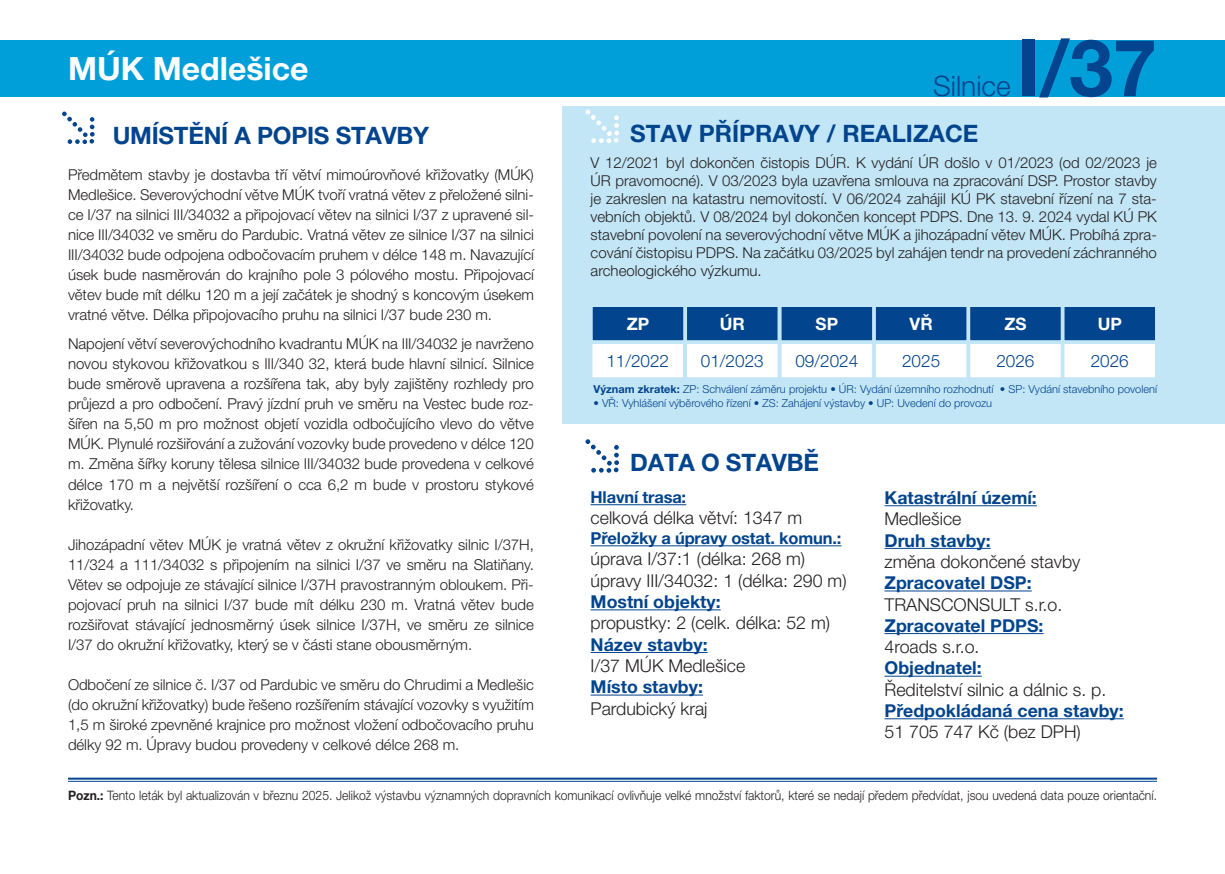
<style>
.page{position:relative;width:1225px;height:874px;background:#fff}
.page>*{position:absolute;margin:0;border:0;box-sizing:border-box;transform-origin:0 0}
.t1{font:700 78.8px "Helvetica Neue LT Pro";color:#02448d}
.t2{font:700 32px "Helvetica Neue LT Pro";color:#fff}
.t3{font:300 28.2px "Helvetica Neue LT Pro";color:#02448d}
.t4{font:700 24px "Helvetica Neue LT Pro";letter-spacing:-.01em;color:#02448d}
.t5{font:300 17.8px/21.2px "Helvetica Neue LT Pro";color:#231f20}
.t6{font:700 17.8px "Helvetica Neue LT Pro";color:#02448d}
.t7{font:300 17.2px "Helvetica Neue LT Pro";color:#02448d}
.t8{font:700 17.2px "Helvetica Neue LT Pro";color:#fff}
.t9{font:700 16.4px "Helvetica Neue LT Pro";letter-spacing:-.01em;color:#02448d}
.t10{font:300 15px/20px "Helvetica Neue LT Pro";letter-spacing:-.005em;color:#231f20;text-align:justify}
.t11{font:300 13px "Helvetica Neue LT Pro";color:#231f20;scale:.93 1}
.t12{font:300 11px "Helvetica Neue LT Pro";color:#02448d}
.s1{font-weight:700}
</style>
<div class="page">
<div style="left:562px;top:106px;width:663px;height:317px;background:#c3e6f6"></div>
<svg style="left:585px;top:110px;width:34px;height:33px"></svg>
<div style="left:1063px;top:306px;width:93px;height:35px;background:#02448d"></div>
<div style="left:1062px;top:305px;width:95px;height:37px;border:2px solid #c3e6f6"></div>
<div style="left:875px;top:306px;width:92px;height:35px;background:#02448d"></div>
<div style="left:874px;top:305px;width:94px;height:37px;border:2px solid #c3e6f6"></div>
<div style="left:969px;top:306px;width:92px;height:35px;background:#02448d"></div>
<div style="left:968px;top:305px;width:94px;height:37px;border:2px solid #c3e6f6"></div>
<div style="left:780px;top:306px;width:93px;height:35px;background:#02448d"></div>
<div style="left:779px;top:305px;width:95px;height:37px;border:2px solid #c3e6f6"></div>
<div style="left:686px;top:306px;width:92px;height:35px;background:#02448d"></div>
<div style="left:685px;top:305px;width:94px;height:37px;border:2px solid #c3e6f6"></div>
<div style="left:592px;top:306px;width:92px;height:35px;background:#02448d"></div>
<div style="left:591px;top:305px;width:94px;height:37px;border:2px solid #c3e6f6"></div>
<div style="left:1063px;top:343px;width:93px;height:35px;background:#fff"></div>
<div style="left:1062px;top:342px;width:95px;height:37px;border:2px solid #c3e6f6"></div>
<div style="left:875px;top:343px;width:92px;height:35px;background:#fff"></div>
<div style="left:874px;top:342px;width:94px;height:37px;border:2px solid #c3e6f6"></div>
<div style="left:969px;top:343px;width:92px;height:35px;background:#fff"></div>
<div style="left:968px;top:342px;width:94px;height:37px;border:2px solid #c3e6f6"></div>
<div style="left:780px;top:343px;width:93px;height:35px;background:#fff"></div>
<div style="left:779px;top:342px;width:95px;height:37px;border:2px solid #c3e6f6"></div>
<div style="left:686px;top:343px;width:92px;height:35px;background:#fff"></div>
<div style="left:685px;top:342px;width:94px;height:37px;border:2px solid #c3e6f6"></div>
<div style="left:591px;top:343px;width:93px;height:35px;background:#fff"></div>
<div style="left:590px;top:342px;width:95px;height:37px;border:2px solid #c3e6f6"></div>
<hr style="left:68px;top:777px;width:1089px;height:2px;background:#02448d">
<hr style="left:68px;top:780px;width:1089px;height:1px;background:#02448d">
<hr style="left:590px;top:504px;width:96px;height:1px;background:#02448d">
<hr style="left:590px;top:545px;width:251px;height:1px;background:#02448d">
<hr style="left:590px;top:609px;width:130px;height:1px;background:#02448d">
<hr style="left:590px;top:651px;width:117px;height:1px;background:#02448d">
<hr style="left:590px;top:694px;width:113px;height:1px;background:#02448d">
<hr style="left:884px;top:505px;width:153px;height:1px;background:#02448d">
<hr style="left:884px;top:547px;width:106px;height:1px;background:#02448d">
<hr style="left:884px;top:590px;width:147px;height:1px;background:#02448d">
<hr style="left:884px;top:632px;width:159px;height:1px;background:#02448d">
<hr style="left:884px;top:675px;width:97px;height:1px;background:#02448d">
<hr style="left:884px;top:718px;width:239px;height:1px;background:#02448d">
<div style="left:0;top:40px;width:1225px;height:56px;background:#009fda"></div>
<svg style="left:585px;top:439px;width:34px;height:33px"></svg>
<svg style="left:62px;top:111px;width:33px;height:33px"></svg>
<h2 class="t2" style="left:68px;top:48px;width:242px">MÚK Medlešice</h2>
<h3 class="t4" style="left:113px;top:120px;width:318px">UMÍSTĚNÍ A POPIS STAVBY</h3>
<p class="t10" style="left:68px;top:164px;width:467px">Předmětem stavby je dostavba tří větví mimoúrovňové křižovatky (MÚK)<br>Medlešice. Severovýchodní větve MÚK tvoří vratná větev z přeložené silni&shy;ce I/37 na silnici III/34032 a připojovací větev na silnici I/37 z upravené sil&shy;nice III/34032 ve směru do Pardubic. Vratná větev ze silnice I/37 na silnici III/34032 bude odpojena odbočovacím pruhem v délce 148 m. Navazující úsek bude nasměrován do krajního pole 3 pólového mostu. Připojovací větev bude mít délku 120 m a její začátek je shodný s koncovým úsekem vratné větve. Délka připojovacího pruhu na silnici I/37 bude 230 m.</p>
<p class="t10" style="left:68px;top:333px;width:467px">Napojení větví severovýchodního kvadrantu MÚK na III/34032 je navrženo novou stykovou křižovatkou s III/340 32, která bude hlavní silnicí. Silnice bude směrově upravena a rozšířena tak, aby byly zajištěny rozhledy pro průjezd a pro odbočení. Pravý jízdní pruh ve směru na Vestec bude roz&shy;šířen na 5,50 m pro možnost objetí vozidla odbočujícího vlevo do větve MÚK. Plynulé rozšiřování a zužování vozovky bude provedeno v délce 120 m. Změna šířky koruny tělesa silnice III/34032 bude provedena v celkové délce 170 m a největší rozšíření o cca 6,2 m bude v prostoru stykové křižovatky.</p>
<p class="t10" style="left:68px;top:533px;width:467px">Jihozápadní větev MÚK je vratná větev z okružní křižovatky silnic I/37H, 11/324 a 111/34032 s připojením na silnici I/37 ve směru na Slatiňany.<br>Větev se odpojuje ze stávající silnice I/37H pravostranným obloukem. Při&shy;pojovací pruh na silnici I/37 bude mít délku 230 m. Vratná větev bude rozšiřovat stávající jednosměrný úsek silnice I/37H, ve směru ze silnice I/37 do okružní křižovatky, který se v části stane obousměrným.</p>
<p class="t10" style="left:68px;top:673px;width:467px">Odbočení ze silnice č. I/37 od Pardubic ve směru do Chrudimi a Medlešic (do okružní křižovatky) bude řešeno rozšířením stávající vozovky s využitím 1,5 m široké zpevněné krajnice pro možnost vložení odbočovacího pruhu délky 92 m. Úpravy budou provedeny v celkové délce 268 m.</p>
<h3 class="t3" style="left:933px;top:69px;width:79px">Silnice</h3>
<h3 class="t4" style="left:630px;top:119px;width:350px">STAV PŘÍPRAVY / REALIZACE</h3>
<h1 class="t1" style="left:1016px;top:19px;width:142px">I/37</h1>
<p class="t10" style="left:590px;top:153px;width:568px;line-height:18px">V 12/2021 byl dokončen čistopis DÚR. K vydání ÚR došlo v 01/2023 (od 02/2023 je ÚR pravomocné). V 03/2023 byla uzavřena smlouva na zpracování DSP. Prostor stavby je zakreslen na katastru nemovitostí. V 06/2024 zahájil KÚ PK stavební řízení na 7 sta&shy;vebních objektů. V 08/2024 byl dokončen koncept PDPS. Dne 13. 9. 2024 vydal KÚ PK stavební povolení na severovýchodní větve MÚK a jihozápadní větev MÚK. Probíhá zpra&shy;cování čistopisu PDPS. Na začátku 03/2025 byl zahájen tendr na provedení záchranného archeologického výzkumu.</p>
<p class="t8" style="left:627px;top:313px;width:24px">ZP</p>
<p class="t8" style="left:720px;top:313px;width:27px">ÚR</p>
<p class="t8" style="left:815px;top:313px;width:24px">SP</p>
<p class="t8" style="left:909px;top:313px;width:25px">VŘ</p>
<p class="t8" style="left:1004px;top:313px;width:24px">ZS</p>
<p class="t8" style="left:1097px;top:313px;width:26px">UP</p>
<p class="t7" style="left:606px;top:350px;width:64px">11/2022</p>
<p class="t7" style="left:701px;top:350px;width:64px">01/2023</p>
<p class="t7" style="left:795px;top:350px;width:64px">09/2024</p>
<p class="t7" style="left:902px;top:350px;width:40px">2025</p>
<p class="t7" style="left:996px;top:350px;width:40px">2026</p>
<p class="t7" style="left:1090px;top:350px;width:40px">2026</p>
<p class="t12" style="left:593px;top:382px;width:565px"><span class="s1">Význam zkratek:</span> ZP: Schválení záměru projektu • ÚR: Vydání územního rozhodnutí • SP: Vydání stavebního povolení</p>
<p class="t12" style="left:593px;top:396px;width:400px">• VŘ: Vyhlášení výběrového řízení • ZS: Zahájení výstavby • UP: Uvedení do provozu</p>
<h3 class="t4" style="left:630px;top:447px;width:190px">DATA O STAVBĚ</h3>
<p class="t9" style="left:590px;top:487px;width:97px">Hlavní trasa:</p>
<p class="t5" style="left:590px;top:507px;width:213px">celková délka větví: 1347 m</p>
<p class="t9" style="left:590px;top:528px;width:252px">Přeložky a úpravy ostat. komun.:</p>
<p class="t5" style="left:590px;top:548px;width:257px">úprava I/37:1 (délka: 268 m) úpravy III/34032: 1 (délka: 290 m)</p>
<p class="t6" style="left:590px;top:590px;width:132px">Mostní objekty:</p>
<p class="t5" style="left:590px;top:611px;width:241px">propustky: 2 (celk. délka: 52 m)</p>
<p class="t6" style="left:590px;top:633px;width:118px">Název stavby:</p>
<p class="t5" style="left:590px;top:654px;width:156px">I/37 MÚK Medlešice</p>
<p class="t6" style="left:590px;top:675px;width:114px">Místo stavby:</p>
<p class="t5" style="left:590px;top:697px;width:118px">Pardubický kraj</p>
<p class="t6" style="left:884px;top:486px;width:154px">Katastrální území:</p>
<p class="t5" style="left:884px;top:507px;width:78px">Medlešice</p>
<p class="t6" style="left:884px;top:529px;width:108px">Druh stavby:</p>
<p class="t5" style="left:884px;top:550px;width:197px">změna dokončené stavby</p>
<p class="t6" style="left:884px;top:571px;width:149px">Zpracovatel DSP:</p>
<p class="t5" style="left:884px;top:593px;width:179px">TRANSCONSULT s.r.o.</p>
<p class="t6" style="left:884px;top:614px;width:160px">Zpracovatel PDPS:</p>
<p class="t5" style="left:884px;top:635px;width:96px">4roads s.r.o.</p>
<p class="t6" style="left:884px;top:656px;width:99px">Objednatel:</p>
<p class="t5" style="left:884px;top:678px;width:223px">Ředitelství silnic a dálnic s. p.</p>
<p class="t6" style="left:884px;top:699px;width:241px">Předpokládaná cena stavby:</p>
<p class="t5" style="left:884px;top:720px;width:198px">51 705 747 Kč (bez DPH)</p>
<p class="t11" style="left:68px;top:786px;width:1172px"><span class="s1">Pozn.:</span> Tento leták byl aktualizován v březnu 2025. Jelikož výstavbu významných dopravních komunikací ovlivňuje velké množství faktorů, které se nedají předem předvídat, jsou uvedená data pouze orientační.</p>
</div>
